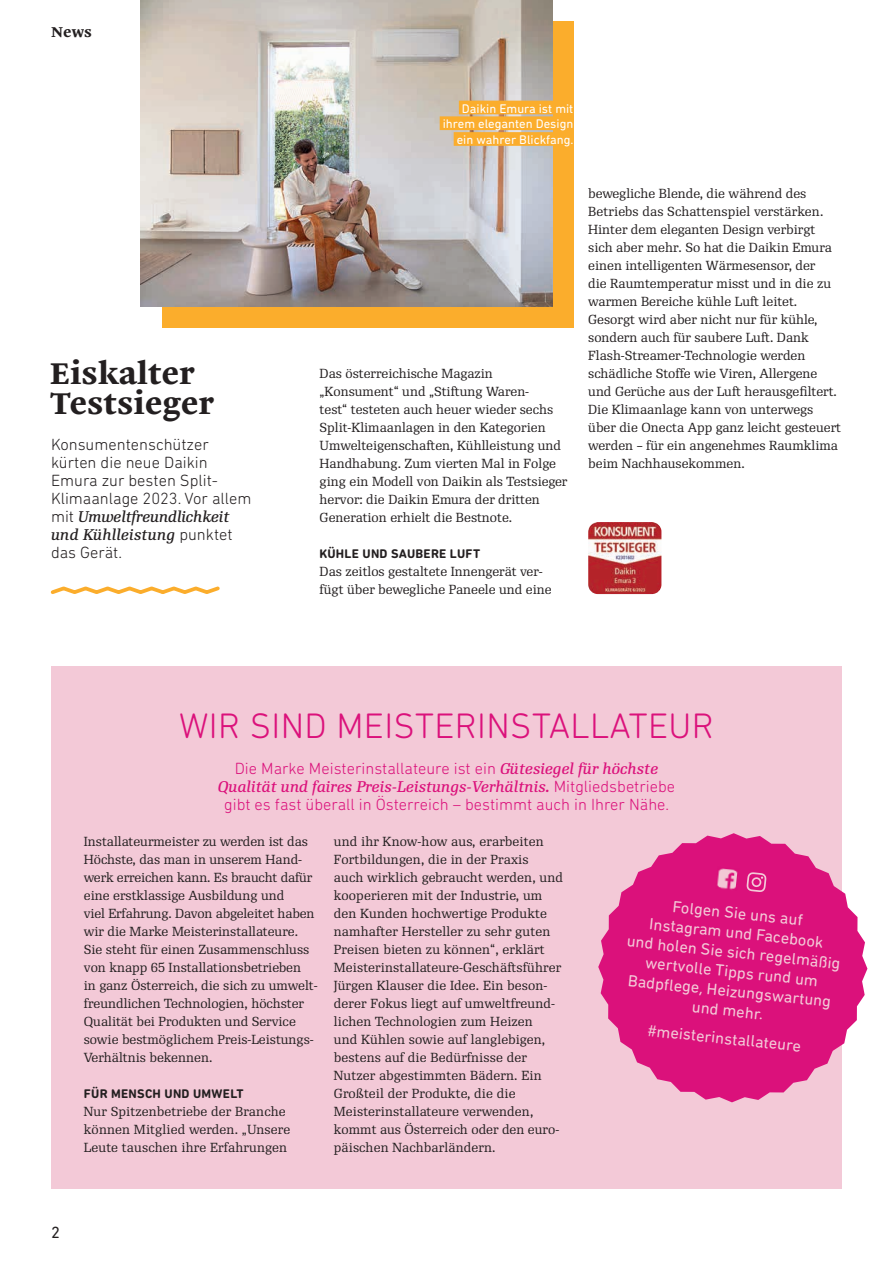
<style>
.page{position:relative;width:893px;height:1263px;background:#fff}
.page>*{position:absolute;margin:0;border:0;box-sizing:border-box;transform-origin:0 0}
.t1{font:300 36px "DIN Next Rounded LT Pro";letter-spacing:.01em;color:#db117b}
.t2{font:700 30px/30px "Malabar LTW02";color:#231f20}
.t3{font:16.5px/19.5px "DIN Next Rounded LT Pro";color:#f3c9d7;text-align:center}
.t4{font:300 16.5px "DIN Next Rounded LT Pro";color:#db117b}
.t5{font:300 16.5px/18px "DIN Next Rounded LT Pro";color:#231f20}
.t6{font:16.5px "DIN Next Rounded LT Pro";color:#231f20}
.t7{font:italic 15px "Re Public Text";color:#db117b}
.t8{font:italic 15px/18px "Re Public Text";letter-spacing:-.01em;color:#231f20}
.t9{font:700 14.25px "Malabar LTW02";color:#231f20}
.t10{font:12.75px/18px "Re Public";color:#231f20}
.t11{font:12.75px/15.8px "DIN Next Rounded LT Pro";color:#fff;text-align:right}
.t12{font:700 12.75px "DIN Next Rounded LT Pro";letter-spacing:.02em;color:#231f20}
.s1{font-family:"DIN Next Rounded LT Pro";font-weight:300;font-style:normal;font-size:16.5px}
.s2{font-family:"Re Public Text";font-weight:400;font-style:italic;font-size:15px}
</style>
<div class="page">
<div style="left:162px;top:21px;width:411px;height:306px;background:#fbad2c"></div>
<img style="left:141px;top:0;width:411px;height:306px">
<div style="left:459px;top:101px;width:114px;height:13px;background:#fbad2c"></div>
<div style="left:440px;top:116px;width:133px;height:14px;background:#fbad2c"></div>
<div style="left:454px;top:132px;width:119px;height:14px;background:#fbad2c"></div>
<div style="left:51px;top:666px;width:791px;height:522px;background:#f3c9d7"></div>
<svg style="left:50px;top:586px;width:170px;height:8px"></svg>
<img style="left:588px;top:522px;width:73px;height:72px">
<svg style="left:598px;top:833px;width:269px;height:269px;fill:#db117b"></svg>
<img style="left:715px;top:867px;width:24px;height:24px">
<svg style="left:747px;top:872px;width:19px;height:20px"></svg>
<p class="t9" style="left:51px;top:21px;width:43px">News</p>
<p class="t11" style="left:443px;top:100px;width:132px">Daikin Emura ist mit ihrem eleganten Design ein wahrer Blickfang.</p>
<h2 class="t2" style="left:50px;top:357px;width:166px">Eiskalter<br>Testsieger</h2>
<p class="t10" style="left:320px;top:364px;width:249px">Das österreichische Magazin „Konsument“ und „Stiftung Waren-<br>test“ testeten auch heuer wieder sechs Split-Klimaanlagen in den Kategorien Umwelteigenschaften, Kühlleistung und Handhabung. Zum vierten Mal in Folge ging ein Modell von Daikin als Testsieger hervor: die Daikin Emura der dritten Generation erhielt die Bestnote.</p>
<p class="t12" style="left:320px;top:546px;width:162px">KÜHLE UND SAUBERE LUFT</p>
<p class="t10" style="left:320px;top:563px;width:234px">Das zeitlos gestaltete Innengerät ver&shy;fügt über bewegliche Paneele und eine</p>
<p class="t5" style="left:51px;top:435px;width:202px">Konsumentenschützer kürten die neue Daikin<br>Emura zur besten Split-<br>Klimaanlage 2023. Vor allem</p>
<p class="t8" style="left:51px;top:508px;width:183px"><span class="s1">mit</span> Umweltfreundlichkeit und Kühlleistung <span class="s1">punktet</span></p>
<p class="t5" style="left:51px;top:543px;width:73px">das Gerät.</p>
<p class="t10" style="left:588px;top:185px;width:254px">bewegliche Blende, die während des Betriebs das Schattenspiel verstärken.<br>Hinter dem eleganten Design verbirgt sich aber mehr. So hat die Daikin Emura einen intelligenten Wärmesensor, der<br>die Raumtemperatur misst und in die zu warmen Bereiche kühle Luft leitet.<br>Gesorgt wird aber nicht nur für kühle, sondern auch für saubere Luft. Dank Flash-Streamer-Technologie werden schädliche Stoffe wie Viren, Allergene und Gerüche aus der Luft herausgefiltert.<br>Die Klimaanlage kann von unterwegs über die Onecta App ganz leicht gesteuert werden – für ein angenehmes Raumklima beim Nachhausekommen.</p>
<h1 class="t1" style="left:179px;top:705px;width:536px">WIR SIND MEISTERINSTALLATEUR</h1>
<p class="t4" style="left:235px;top:759px;width:425px">Die Marke Meisterinstallateure ist ein <span class="s2">Gütesiegel für höchste</span></p>
<p class="t7" style="left:218px;top:778px;width:459px">Qualität und faires Preis-Leistungs-Verhältnis. <span class="s1">Mitgliedsbetriebe</span></p>
<p class="t4" style="left:224px;top:795px;width:447px">gibt es fast überall in Österreich – bestimmt auch in Ihrer Nähe.</p>
<p class="t10" style="left:84px;top:832px;width:235px">Installateurmeister zu werden ist das Höchste, das man in unserem Hand&shy;werk erreichen kann. Es braucht dafür eine erstklassige Ausbildung und<br>viel Erfahrung. Davon abgeleitet haben wir die Marke Meisterinstallateure.<br>Sie steht für einen Zusammenschluss von knapp 65 Installationsbetrieben<br>in ganz Österreich, die sich zu umwelt&shy;freundlichen Technologien, höchster Qualität bei Produkten und Service sowie bestmöglichem Preis-Leistungs-Verhältnis bekennen.</p>
<p class="t12" style="left:84px;top:1086px;width:161px">FÜR MENSCH UND UMWELT</p>
<p class="t10" style="left:84px;top:1103px;width:208px">Nur Spitzenbetriebe der Branche können Mitglied werden. „Unsere<br>Leute tauschen ihre Erfahrungen</p>
<p class="t10" style="left:334px;top:833px;width:231px">und ihr Know-how aus, erarbeiten Fortbildungen, die in der Praxis<br>auch wirklich gebraucht werden, und kooperieren mit der Industrie, um den Kunden hochwertige Produkte namhafter Hersteller zu sehr guten Preisen bieten zu können“, erklärt Meisterinstallateure-Geschäftsführer Jürgen Klauser die Idee. Ein beson&shy;derer Fokus liegt auf umweltfreund&shy;lichen Technologien zum Heizen<br>und Kühlen sowie auf langlebigen, bestens auf die Bedürfnisse der Nutzer abgestimmten Bädern. Ein Großteil der Produkte, die die Meisterinstallateure verwenden, kommt aus Österreich oder den euro&shy;päischen Nachbarländern.</p>
<p class="t3" style="left:632px;top:892px;width:216px;rotate:6deg">Folgen Sie uns auf<br>Instagram und Facebook<br>und holen Sie sich regelmäßig wertvolle Tipps rund um<br>Badpfl ege, Heizungswartung und mehr.</p>
<p class="t3" style="left:649px;top:1020px;width:155px;rotate:6deg">#meisterinstallateure</p>
<p class="t6" style="left:51px;top:1223px;width:10px">2</p>
</div>
